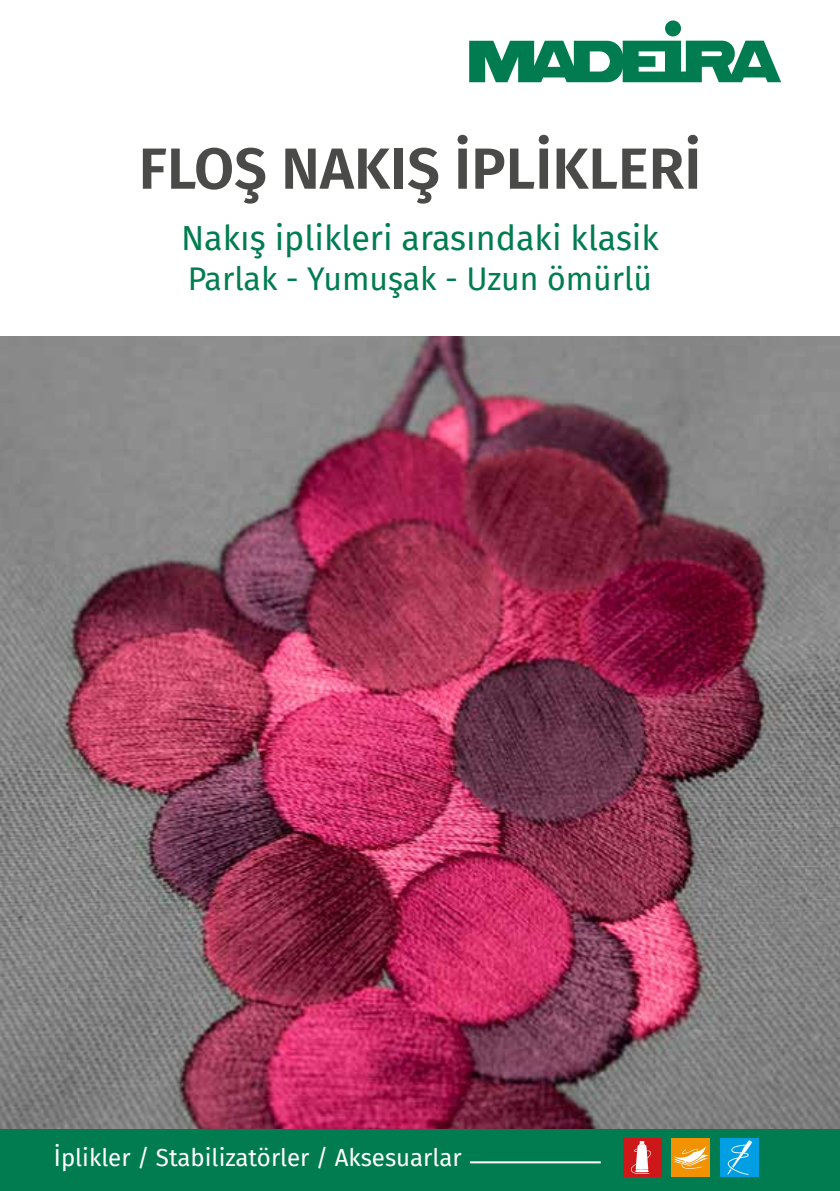
<style>
.page{position:relative;width:840px;height:1191px;background:#fff}
.page>*{position:absolute;margin:0;border:0;box-sizing:border-box;transform-origin:0 0}
.t1{font:600 58px "Fira Sans";color:#4a4a49}
.t2{font:34px "Fira Sans";color:#007c50}
.t3{font:32px "Fira Sans";color:#007c50}
.t4{font:24px "Fira Sans";color:#fff}
</style>
<div class="page">
<div style="left:0;top:1128px;width:839px;height:63px;background:#007c50"></div>
<svg style="left:469px;top:41px;width:311px;height:41px"></svg>
<div style="left:664px;top:20px;width:16px;height:16px;background:#007c50;border-radius:50%"></div>
<img style="left:0;top:337px;width:839px;height:791px">
<div style="left:671px;top:1138px;width:38px;height:38px;background:#f39200"></div>
<svg style="left:673px;top:1146px;width:35px;height:23px"></svg>
<div style="left:622px;top:1138px;width:39px;height:38px;background:#cd1719"></div>
<div style="left:720px;top:1138px;width:38px;height:38px;background:#009fe3"></div>
<svg style="left:727px;top:1140px;width:24px;height:34px"></svg>
<svg style="left:630px;top:1141px;width:21px;height:33px"></svg>
<hr style="left:469px;top:1161px;width:131px;height:2px;background:#fff">
<h1 class="t1" style="left:138px;top:121px;width:564px">FLOŞ NAKIŞ İPLİKLERİ</h1>
<h2 class="t2" style="left:181px;top:212px;width:479px">Nakış iplikleri arasındaki klasik</h2>
<h3 class="t3" style="left:188px;top:255px;width:465px">Parlak - Yumuşak - Uzun ömürlü</h3>
<p class="t4" style="left:54px;top:1139px;width:409px">İplikler / Stabilizatörler / Aksesuarlar</p>
</div>
